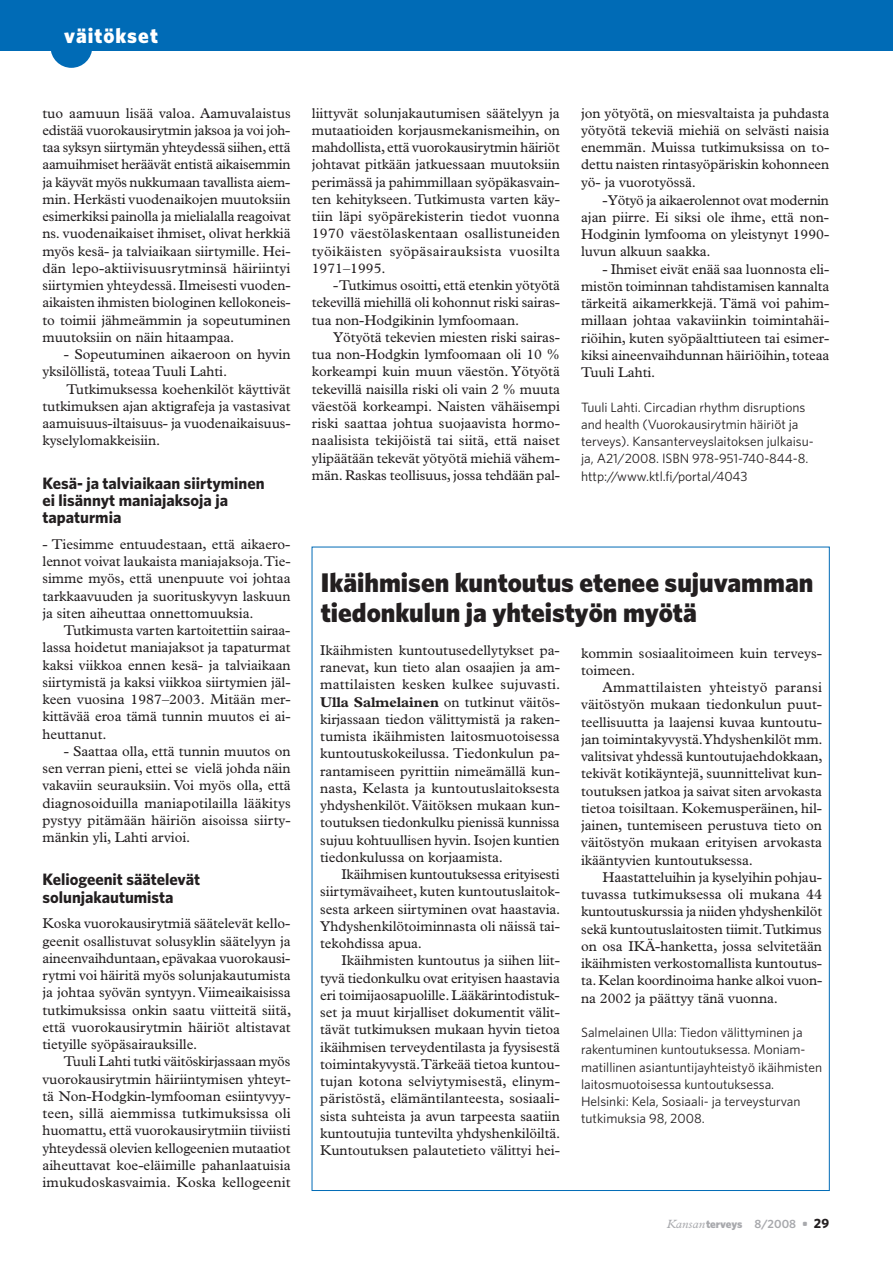
<style>
.page{position:relative;width:893px;height:1263px;background:#fff}
.page>*{position:absolute;margin:0;border:0;box-sizing:border-box;transform-origin:0 0}
.t1{font:900 27px/30px "Whitney";color:#231f20}
.t2{font:900 21px "Whitney";letter-spacing:.05em;color:#fff}
.t3{font:700 16.5px/17.2px "Whitney";color:#231f20}
.t4{font:14.25px/17.2px "Plantin";letter-spacing:-.005em;color:#231f20;text-align:justify}
.t5{font:13.5px/17.2px "Whitney";letter-spacing:-.005em;color:#231f20}
.t6{font:900 11.25px "Whitney";letter-spacing:-.01em;color:#a8a9ad}
.s1{font-weight:700}
.s2{font-family:"Plantin";font-weight:400;font-style:italic;font-size:12px}
.s3{font-weight:600;font-size:12px}
.s4{font-weight:700;font-size:12px}
.s5{font-weight:700;font-size:13.5px;color:#231f20}
</style>
<div class="page">
<div style="left:51px;top:26px;width:41px;height:42px;background:#006bb6;border-radius:50%"></div>
<div style="left:0;top:0;width:893px;height:51px;background:#006bb6"></div>
<h2 class="t2" style="left:64px;top:23px;width:95px">väitökset</h2>
<p class="t4" style="left:43px;top:104px;width:250px">tuo aamuun lisää valoa. Aamuvalaistus edistää vuorokausirytmin jaksoa ja voi joh&shy;taa syksyn siirtymän yhteydessä siihen, että aamuihmiset heräävät entistä aikaisemmin ja käyvät myös nukkumaan tavallista aiem&shy;min. Herkästi vuodenaikojen muutoksiin esimerkiksi painolla ja mielialalla reagoivat ns. vuodenaikaiset ihmiset, olivat herkkiä myös kesä- ja talviaikaan siirtymille. Hei&shy;dän lepo-aktiivisuusrytminsä häiriintyi siirtymien yhteydessä. Ilmeisesti vuoden&shy;aikaisten ihmisten biologinen kellokoneis&shy;to toimii jähmeämmin ja sopeutuminen muutoksiin on näin hitaampaa.</p>
<p class="t4" style="left:43px;top:346px;width:250px;text-indent:21px">- Sopeutuminen aikaeroon on hyvin yksilöllistä, toteaa Tuuli Lahti.</p>
<p class="t4" style="left:43px;top:380px;width:250px;text-indent:24px">Tutkimuksessa koehenkilöt käyttivät tutkimuksen ajan aktigrafeja ja vastasivat aamuisuus-iltaisuus- ja vuodenaikaisuus&shy;kyselylomakkeisiin.</p>
<p class="t3" style="left:43px;top:474px;width:224px">Kesä- ja talviaikaan siirtyminen ei lisännyt maniajaksoja ja tapaturmia</p>
<p class="t4" style="left:43px;top:536px;width:250px">- Tiesimme entuudestaan, että aikaero&shy;lennot voivat laukaista maniajaksoja. Tie&shy;simme myös, että unenpuute voi johtaa tarkkaavuuden ja suorituskyvyn laskuun ja siten aiheuttaa onnettomuuksia.</p>
<p class="t4" style="left:43px;top:622px;width:250px;text-indent:21px">Tutkimusta varten kartoitettiin sairaa&shy;lassa hoidetut maniajaksot ja tapaturmat kaksi viikkoa ennen kesä- ja talviaikaan siirtymistä ja kaksi viikkoa siirtymien jäl&shy;keen vuosina 1987–2003. Mitään mer&shy;kittävää eroa tämä tunnin muutos ei ai&shy;heuttanut.</p>
<p class="t4" style="left:43px;top:743px;width:250px;text-indent:21px">- Saattaa olla, että tunnin muutos on sen verran pieni, ettei se vielä johda näin vakaviin seurauksiin. Voi myös olla, että diagnosoiduilla maniapotilailla lääkitys pystyy pitämään häiriön aisoissa siirty&shy;mänkin yli, Lahti arvioi.</p>
<p class="t3" style="left:43px;top:870px;width:159px">Keliogeenit säätelevät solunjakautumista</p>
<p class="t4" style="left:43px;top:915px;width:250px">Koska vuorokausirytmiä säätelevät kello&shy;geenit osallistuvat solusyklin säätelyyn ja aineenvaihduntaan, epävakaa vuorokausi&shy;rytmi voi häiritä myös solunjakautumista ja johtaa syövän syntyyn. Viimeaikaisissa tutkimuksissa onkin saatu viitteitä siitä, että vuorokausirytmin häiriöt altistavat tietyille syöpäsairauksille.</p>
<p class="t4" style="left:43px;top:1053px;width:250px;text-indent:21px">Tuuli Lahti tutki väitöskirjassaan myös vuorokausirytmin häiriintymisen yhteyt&shy;tä Non-Hodgkin-lymfooman esiintyvyy&shy;teen, sillä aiemmissa tutkimuksissa oli huomattu, että vuorokausirytmiin tiiviisti yhteydessä olevien kellogeenien mutaatiot aiheuttavat koe-eläimille pahanlaatuisia imukudoskasvaimia. Koska kellogeenit</p>
<p class="t4" style="left:312px;top:104px;width:250px">liittyvät solunjakautumisen säätelyyn ja mutaatioiden korjausmekanismeihin, on mahdollista, että vuorokausirytmin häiriöt johtavat pitkään jatkuessaan muutoksiin perimässä ja pahimmillaan syöpäkasvain&shy;ten kehitykseen. Tutkimusta varten käy&shy;tiin läpi syöpärekisterin tiedot vuonna 1970 väestölaskentaan osallistuneiden työikäisten syöpäsairauksista vuosilta 1971–1995.</p>
<p class="t4" style="left:312px;top:277px;width:250px;text-indent:21px">- Tutkimus osoitti, että etenkin yötyötä tekevillä miehillä oli kohonnut riski sairas&shy;tua non-Hodgikinin lymfoomaan.</p>
<p class="t4" style="left:312px;top:329px;width:250px;text-indent:21px">Yötyötä tekevien miesten riski sairas&shy;tua non-Hodgkin lymfoomaan oli 10 % korkeampi kuin muun väestön. Yötyötä tekevillä naisilla riski oli vain 2 % muuta väestöä korkeampi. Naisten vähäisempi riski saattaa johtua suojaavista hormo&shy;naalisista tekijöistä tai siitä, että naiset ylipäätään tekevät yötyötä miehiä vähem&shy;män. Raskas teollisuus, jossa tehdään pal-</p>
<p class="t4" style="left:581px;top:104px;width:250px">jon yötyötä, on miesvaltaista ja puhdasta yötyötä tekeviä miehiä on selvästi naisia enemmän. Muissa tutkimuksissa on to&shy;dettu naisten rintasyöpäriskin kohonneen yö- ja vuorotyössä.</p>
<p class="t4" style="left:581px;top:191px;width:250px;text-indent:21px">- Yötyö ja aikaerolennot ovat modernin ajan piirre. Ei siksi ole ihme, että non-Hodginin lymfooma on yleistynyt 1990- luvun alkuun saakka.</p>
<p class="t4" style="left:581px;top:260px;width:250px;text-indent:21px">- Ihmiset eivät enää saa luonnosta eli&shy;mistön toiminnan tahdistamisen kannalta tärkeitä aikamerkkejä. Tämä voi pahim&shy;millaan johtaa vakaviinkin toimintahäi&shy;riöihin, kuten syöpäalttiuteen tai esimer&shy;kiksi aineenvaihdunnan häiriöihin, toteaa Tuuli Lahti.</p>
<p class="t5" style="left:581px;top:398px;width:234px">Tuuli Lahti. Circadian rhythm disruptions and health (Vuorokausirytmin häiriöt ja terveys). Kansanterveyslaitoksen julkaisu&shy;ja, A21/2008. ISBN 978-951-740-844-8. http://www.ktl.fi/portal/4043</p>
<h1 class="t1" style="left:321px;top:566px;width:494px">Ikäihmisen kuntoutus etenee sujuvamman tiedonkulun ja yhteistyön myötä</h1>
<p class="t4" style="left:581px;top:644px;width:242px">kommin sosiaalitoimeen kuin terveys&shy;toimeen.</p>
<p class="t4" style="left:581px;top:679px;width:243px;text-indent:21px">Ammattilaisten yhteistyö paransi väitöstyön mukaan tiedonkulun puut&shy;teellisuutta ja laajensi kuvaa kuntoutu&shy;jan toimintakyvystä. Yhdyshenkilöt mm. valitsivat yhdessä kuntoutujaehdokkaan, tekivät kotikäyntejä, suunnittelivat kun&shy;toutuksen jatkoa ja saivat siten arvokasta tietoa toisiltaan. Kokemusperäinen, hil&shy;jainen, tuntemiseen perustuva tieto on väitöstyön mukaan erityisen arvokasta ikääntyvien kuntoutuksessa.</p>
<p class="t4" style="left:581px;top:868px;width:243px;text-indent:21px">Haastatteluihin ja kyselyihin pohjau&shy;tuvassa tutkimuksessa oli mukana 44 kuntoutuskurssia ja niiden yhdyshenkilöt sekä kuntoutuslaitosten tiimit. Tutkimus on osa IKÄ-hanketta, jossa selvitetään ikäihmisten verkostomallista kuntoutus&shy;ta. Kelan koordinoima hanke alkoi vuon&shy;na 2002 ja päättyy tänä vuonna.</p>
<p class="t5" style="left:581px;top:1023px;width:242px">Salmelainen Ulla: Tiedon välittyminen ja rakentuminen kuntoutuksessa. Moniam&shy;matillinen asiantuntijayhteistyö ikäihmisten laitosmuotoisessa kuntoutuksessa.<br>Helsinki: Kela, Sosiaali- ja terveysturvan tutkimuksia 98, 2008.</p>
<p class="t4" style="left:320px;top:641px;width:242px">Ikäihmisten kuntoutusedellytykset pa&shy;ranevat, kun tieto alan osaajien ja am&shy;mattilaisten kesken kulkee sujuvasti.<br><span class="s1">Ulla Salmelainen</span> on tutkinut väitös&shy;kirjassaan tiedon välittymistä ja raken&shy;tumista ikäihmisten laitosmuotoisessa kuntoutuskokeilussa. Tiedonkulun pa&shy;rantamiseen pyrittiin nimeämällä kun&shy;nasta, Kelasta ja kuntoutuslaitoksesta yhdyshenkilöt. Väitöksen mukaan kun&shy;toutuksen tiedonkulku pienissä kunnissa sujuu kohtuullisen hyvin. Isojen kuntien tiedonkulussa on korjaamista.</p>
<p class="t4" style="left:320px;top:866px;width:242px;text-indent:21px">Ikäihmisen kuntoutuksessa erityisesti siirtymävaiheet, kuten kuntoutuslaitok&shy;sesta arkeen siirtyminen ovat haastavia.<br>Yhdyshenkilötoiminnasta oli näissä tai&shy;tekohdissa apua.</p>
<p class="t4" style="left:320px;top:952px;width:242px;text-indent:21px">Ikäihmisten kuntoutus ja siihen liit&shy;tyvä tiedonkulku ovat erityisen haastavia eri toimijaosapuolille. Lääkärintodistuk&shy;set ja muut kirjalliset dokumentit välit&shy;tävät tutkimuksen mukaan hyvin tietoa ikäihmisen terveydentilasta ja fyysisestä toimintakyvystä. Tärkeää tietoa kuntou&shy;tujan kotona selviytymisestä, elinym&shy;päristöstä, elämäntilanteesta, sosiaali&shy;sista suhteista ja avun tarpeesta saatiin kuntoutujia tuntevilta yhdyshenkilöiltä.<br>Kuntoutuksen palautetieto välittyi hei-</p>
<p class="t6" style="left:667px;top:1217px;width:164px"><span class="s2">Kansan</span>terveys <span class="s3">8/2008</span> <span class="s4">•</span> <span class="s5">29</span></p>
</div>
